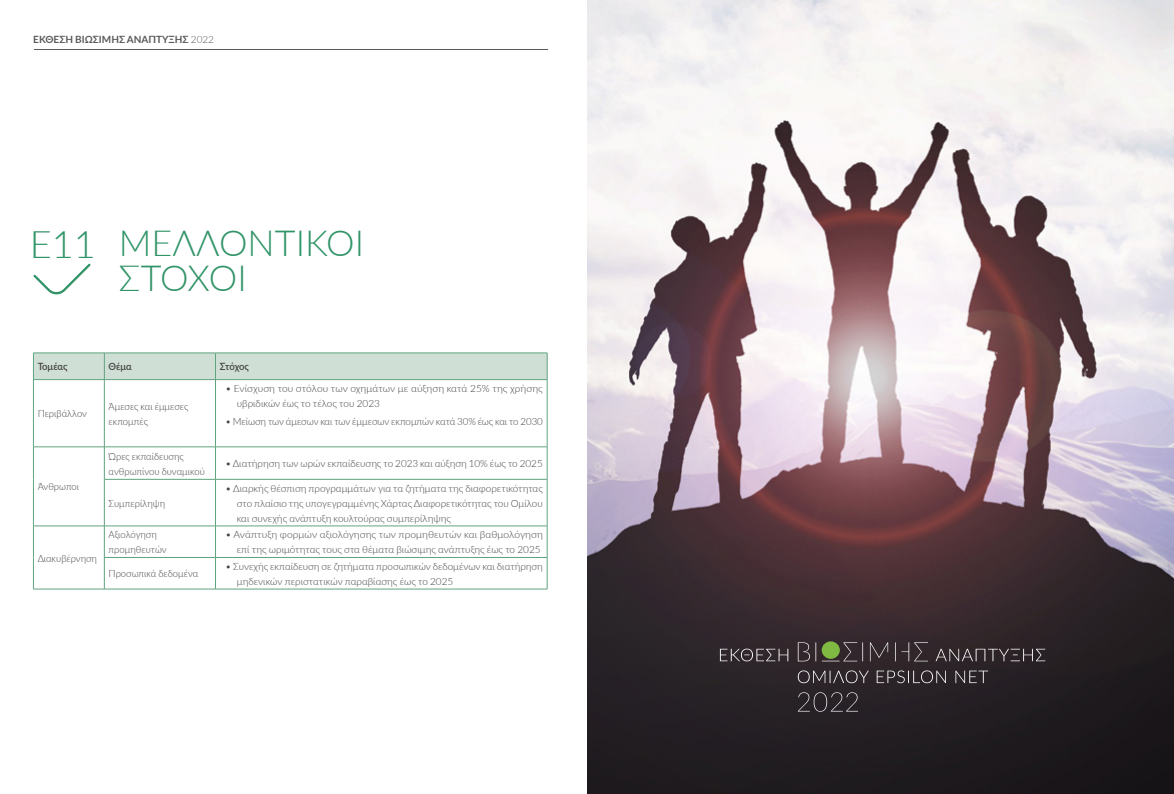
<style>
.page{position:relative;width:1174px;height:794px;background:#fff}
.page>*{position:absolute;margin:0;border:0;box-sizing:border-box;transform-origin:0 0}
.t1{font:300 38px "Lato";color:#319468}
.t2{font:300 36px/35px "Lato";color:#319468}
.t3{font:300 10px/15px "Lato";color:#414042}
.t4{font:300 10px/15px "Lato";color:#414042;scale:.95 1}
.t5{font:700 10px "Lato";color:#58595b}
.t6{font:600 10px "Lato";letter-spacing:-.01em;color:#414042;scale:.95 1}
.s1{font-weight:300}
.s2{font-style:italic}
</style>
<div class="page">
<hr style="left:34px;top:49px;width:513px;height:1px;background:#58595b">
<img style="left:587px;top:0;width:587px;height:794px">
<svg style="left:798px;top:670px;width:190px;height:13px;background:#4b4448"></svg>
<svg style="left:720px;top:642px;width:325px;height:19px;background:#43393d"></svg>
<div style="left:821px;top:641px;width:19px;height:18px;background:#80ba42;border-radius:50%"></div>
<svg style="left:798px;top:692px;width:60px;height:19px"></svg>
<svg style="left:33px;top:263px;width:58px;height:32px"></svg>
<svg style="left:34px;top:380px;width:513px;height:67px"></svg>
<svg style="left:34px;top:448px;width:513px;height:141px"></svg>
<div style="left:33px;top:353px;width:515px;height:26px;background:#d0dfd5"></div>
<hr style="left:33px;top:379px;width:71px;height:1px;background:#60a37f">
<hr style="left:33px;top:380px;width:1px;height:67px;background:#60a37f">
<hr style="left:104px;top:379px;width:111px;height:1px;background:#60a37f">
<hr style="left:104px;top:380px;width:1px;height:67px;background:#60a37f">
<hr style="left:215px;top:379px;width:332px;height:1px;background:#60a37f">
<hr style="left:215px;top:380px;width:1px;height:67px;background:#60a37f">
<hr style="left:547px;top:380px;width:1px;height:67px;background:#60a37f">
<hr style="left:33px;top:447px;width:71px;height:1px;background:#60a37f">
<hr style="left:33px;top:447px;width:1px;height:32px;background:#60a37f">
<hr style="left:104px;top:447px;width:111px;height:1px;background:#60a37f">
<hr style="left:104px;top:447px;width:1px;height:32px;background:#60a37f">
<hr style="left:215px;top:447px;width:332px;height:1px;background:#60a37f">
<hr style="left:215px;top:447px;width:1px;height:32px;background:#60a37f">
<hr style="left:547px;top:447px;width:1px;height:32px;background:#60a37f">
<hr style="left:33px;top:479px;width:1px;height:47px;background:#60a37f">
<hr style="left:104px;top:479px;width:111px;height:1px;background:#60a37f">
<hr style="left:104px;top:479px;width:1px;height:47px;background:#60a37f">
<hr style="left:215px;top:479px;width:332px;height:1px;background:#60a37f">
<hr style="left:215px;top:479px;width:1px;height:47px;background:#60a37f">
<hr style="left:547px;top:479px;width:1px;height:47px;background:#60a37f">
<hr style="left:33px;top:526px;width:71px;height:1px;background:#60a37f">
<hr style="left:33px;top:526px;width:1px;height:31px;background:#60a37f">
<hr style="left:104px;top:526px;width:111px;height:1px;background:#60a37f">
<hr style="left:104px;top:526px;width:1px;height:31px;background:#60a37f">
<hr style="left:215px;top:526px;width:332px;height:1px;background:#60a37f">
<hr style="left:215px;top:526px;width:1px;height:31px;background:#60a37f">
<hr style="left:547px;top:526px;width:1px;height:31px;background:#60a37f">
<hr style="left:33px;top:557px;width:1px;height:32px;background:#60a37f">
<hr style="left:104px;top:557px;width:111px;height:1px;background:#60a37f">
<hr style="left:104px;top:557px;width:1px;height:32px;background:#60a37f">
<hr style="left:215px;top:557px;width:332px;height:1px;background:#60a37f">
<hr style="left:215px;top:557px;width:1px;height:32px;background:#60a37f">
<hr style="left:547px;top:557px;width:1px;height:32px;background:#60a37f">
<hr style="left:33px;top:589px;width:71px;height:1px;background:#60a37f">
<hr style="left:104px;top:589px;width:111px;height:1px;background:#60a37f">
<hr style="left:215px;top:589px;width:332px;height:1px;background:#60a37f">
<p class="t5" style="left:33px;top:32px;width:182px">ΕΚΘΕΣΗ ΒΙΩΣΙΜΗΣ ΑΝΑΠΤΥΞΗΣ <span class="s1">2022</span></p>
<h1 class="t1" style="left:30px;top:218px;width:68px">Ε11</h1>
<h2 class="t2" style="left:119px;top:224px;width:246px">ΜΕΛΛΟΝΤΙΚΟΙ<br>ΣΤΟΧΟΙ</h2>
<p class="t6" style="left:38px;top:359px;width:33px">Τομέας</p>
<p class="t6" style="left:109px;top:359px;width:26px">Θέμα</p>
<p class="t6" style="left:220px;top:359px;width:32px">Στόχος</p>
<p class="t4" style="left:38px;top:406px;width:53px">Περιβάλλον</p>
<p class="t4" style="left:109px;top:398px;width:85px">Άμεσες και έμμεσες εκπομπές</p>
<p class="t3" style="left:237px;top:380px;width:307px;text-indent:-11px">• Ενίσχυση του στόλου των οχημάτων με αύξηση κατά 25% της χρήσης υβριδικών έως το τέλος του 2023</p>
<p class="t3" style="left:225px;top:413px;width:319px">• Μείωση των άμεσων και των έμμεσων εκπομπών κατά 30% έως και το 2030</p>
<p class="t4" style="left:38px;top:479px;width:45px">Άνθρωποι</p>
<p class="t4" style="left:38px;top:550px;width:64px">Διακυβέρνηση</p>
<p class="t4" style="left:109px;top:448px;width:103px">Ώρες εκπαίδευσης ανθρωπίνου δυναμικού</p>
<p class="t3" style="left:225px;top:455px;width:319px">• Διατήρηση των ωρών εκπαίδευσης το 2023 και αύξηση 10% έως το 2025</p>
<p class="t4" style="left:109px;top:495px;width:61px">Συμπερίληψη</p>
<p class="t3" style="left:237px;top:480px;width:308px;text-align:justify;text-indent:-11px"><span class="s2">•</span> Διαρκής θέσπιση προγραμμάτων για τα ζητήματα της διαφορετικότητας στο πλαίσιο της υπογεγραμμένης Χάρτας Διαφορετικότητας του Ομίλου και συνεχής ανάπτυξη κουλτούρας συμπερίληψης</p>
<p class="t4" style="left:109px;top:527px;width:63px">Αξιολόγηση προμηθευτών</p>
<p class="t3" style="left:225px;top:527px;width:319px;text-align:right">• Ανάπτυξη φορμών αξιολόγησης των προμηθευτών και βαθμολόγηση επί της ωριμότητας τους στα θέματα βιώσιμης ανάπτυξης έως το 2025</p>
<p class="t4" style="left:109px;top:566px;width:96px">Προσωπικά δεδομένα</p>
<p class="t3" style="left:237px;top:558px;width:308px;text-indent:-11px">• Συνεχής εκπαίδευση σε ζητήματα προσωπικών δεδομένων και διατήρηση μηδενικών περιστατικών παραβίασης έως το 2025</p>
</div>
